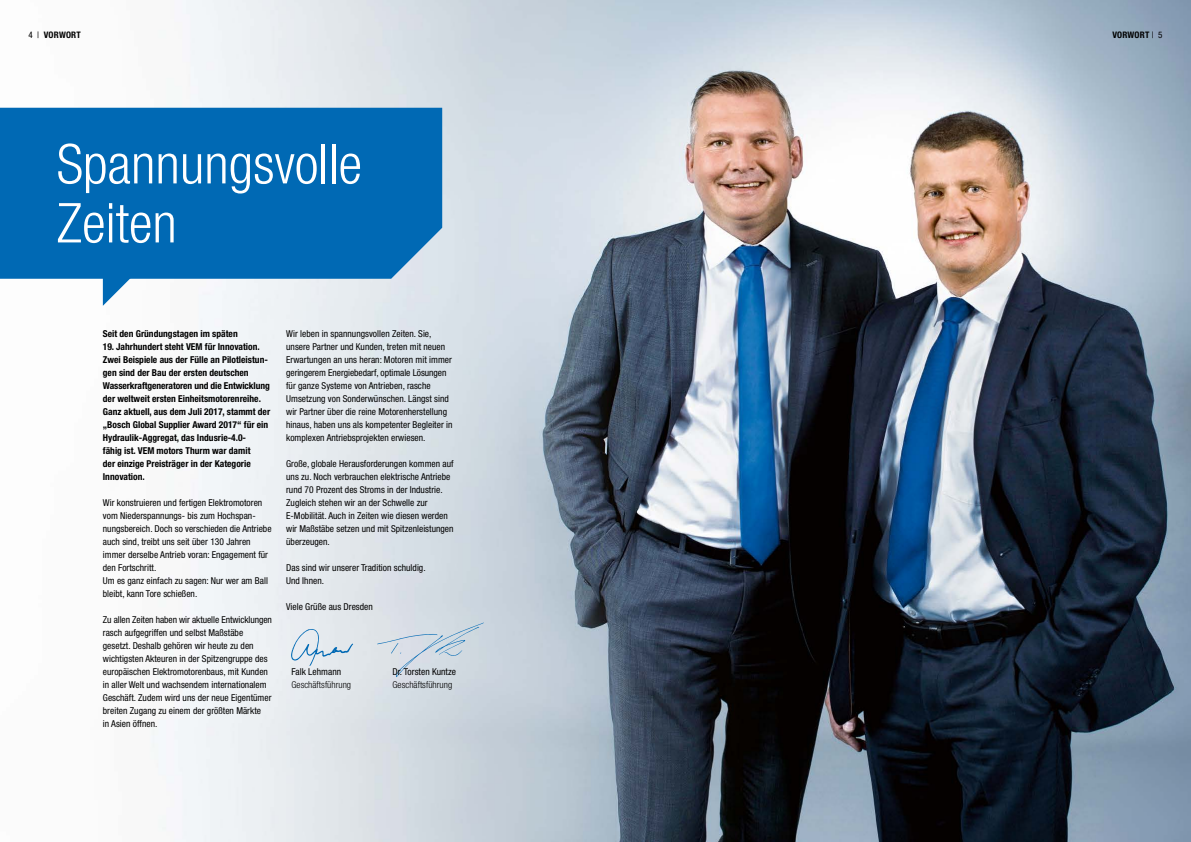
<style>
.page{position:relative;width:1191px;height:842px;background:#fff}
.page>*{position:absolute;margin:0;border:0;box-sizing:border-box;transform-origin:0 0}
.t1{font:300 condensed 55px/59px "Helvetica Neue";color:#fff}
.t2{font:condensed 9.5px/13px "Helvetica Neue";letter-spacing:.005em;color:#000}
.t3{font:700 condensed 9.5px/13px "Helvetica Neue";color:#000}
.t4{font:300 condensed 9.5px "Helvetica Neue";letter-spacing:.005em;color:#000}
.t5{font:700 condensed 9px "Helvetica Neue";letter-spacing:.02em;color:#000}
.s1{font-weight:400}
</style>
<div class="page">
<img style="left:0;top:0;width:1191px;height:842px">
<div style="left:0;top:108px;width:442px;height:171px;background:#0069b4"></div>
<svg style="left:103px;top:259px;width:47px;height:47px"></svg>
<svg style="left:291px;top:629px;width:62px;height:37px;background:#d1dee8"></svg>
<svg style="left:377px;top:623px;width:107px;height:54px;background:#ced8e1"></svg>
<p class="t5" style="left:28px;top:30px;width:54px"><span class="s1">4 |</span> VORWORT</p>
<p class="t5" style="left:1112px;top:30px;width:52px">VORWORT <span class="s1">| 5</span></p>
<h1 class="t1" style="left:57px;top:134px;width:307px">Spannungsvolle<br>Zeiten</h1>
<p class="t3" style="left:103px;top:327px;width:136px">Seit den Gründungstagen im späten</p>
<p class="t3" style="left:103px;top:340px;width:169px">19. Jahrhundert steht VEM für Innovation.<br>Zwei Beispiele aus der Fülle an Pilotleistun&shy;gen sind der Bau der ersten deutschen Wasserkraftgeneratoren und die Entwicklung der weltweit ersten Einheitsmotorenreihe.<br>Ganz aktuell, aus dem Juli 2017, stammt der „Bosch Global Supplier Award 2017“ für ein Hydraulik-Aggregat, das Indusrie-4.0-<br>fähig ist. VEM motors Thurm war damit<br>der einzige Preisträger in der Kategorie Innovation.</p>
<p class="t2" style="left:103px;top:496px;width:170px">Wir konstruieren und fertigen Elektromotoren vom Niederspannungs- bis zum Hochspan&shy;nungsbereich. Doch so verschieden die Antriebe auch sind, treibt uns seit über 130 Jahren immer derselbe Antrieb voran: Engagement für den Fortschritt.<br>Um es ganz einfach zu sagen: Nur wer am Ball bleibt, kann Tore schießen.</p>
<p class="t2" style="left:103px;top:613px;width:171px">Zu allen Zeiten haben wir aktuelle Entwicklungen rasch aufgegriffen und selbst Maßstäbe gesetzt. Deshalb gehören wir heute zu den wichtigsten Akteuren in der Spitzengruppe des europäischen Elektromotorenbaus, mit Kunden in aller Welt und wachsendem internationalem Geschäft. Zudem wird uns der neue Eigentümer breiten Zugang zu einem der größten Märkte<br>in Asien öffnen.</p>
<p class="t2" style="left:286px;top:327px;width:168px">Wir leben in spannungsvollen Zeiten. Sie, unsere Partner und Kunden, treten mit neuen Erwartungen an uns heran: Motoren mit immer geringerem Energiebedarf, optimale Lösungen für ganze Systeme von Antrieben, rasche Umsetzung von Sonderwünschen. Längst sind wir Partner über die reine Motorenherstellung hinaus, haben uns als kompetenter Begleiter in komplexen Antriebsprojekten erwiesen.</p>
<p class="t2" style="left:286px;top:457px;width:169px">Große, globale Herausforderungen kommen auf uns zu. Noch verbrauchen elektrische Antriebe rund 70 Prozent des Stroms in der Industrie.<br>Zugleich stehen wir an der Schwelle zur E-Mobilität. Auch in Zeiten wie diesen werden wir Maßstäbe setzen und mit Spitzenleistungen überzeugen.</p>
<p class="t2" style="left:286px;top:561px;width:141px">Das sind wir unserer Tradition schuldig.<br>Und Ihnen.</p>
<p class="t2" style="left:286px;top:600px;width:88px">Viele Grüße aus Dresden</p>
<p class="t2" style="left:291px;top:665px;width:51px">Falk Lehmann</p>
<p class="t2" style="left:392px;top:665px;width:65px">Dr. Torsten Kuntze</p>
<p class="t4" style="left:291px;top:679px;width:61px">Geschäftsführung</p>
<p class="t4" style="left:392px;top:679px;width:61px">Geschäftsführung</p>
</div>
